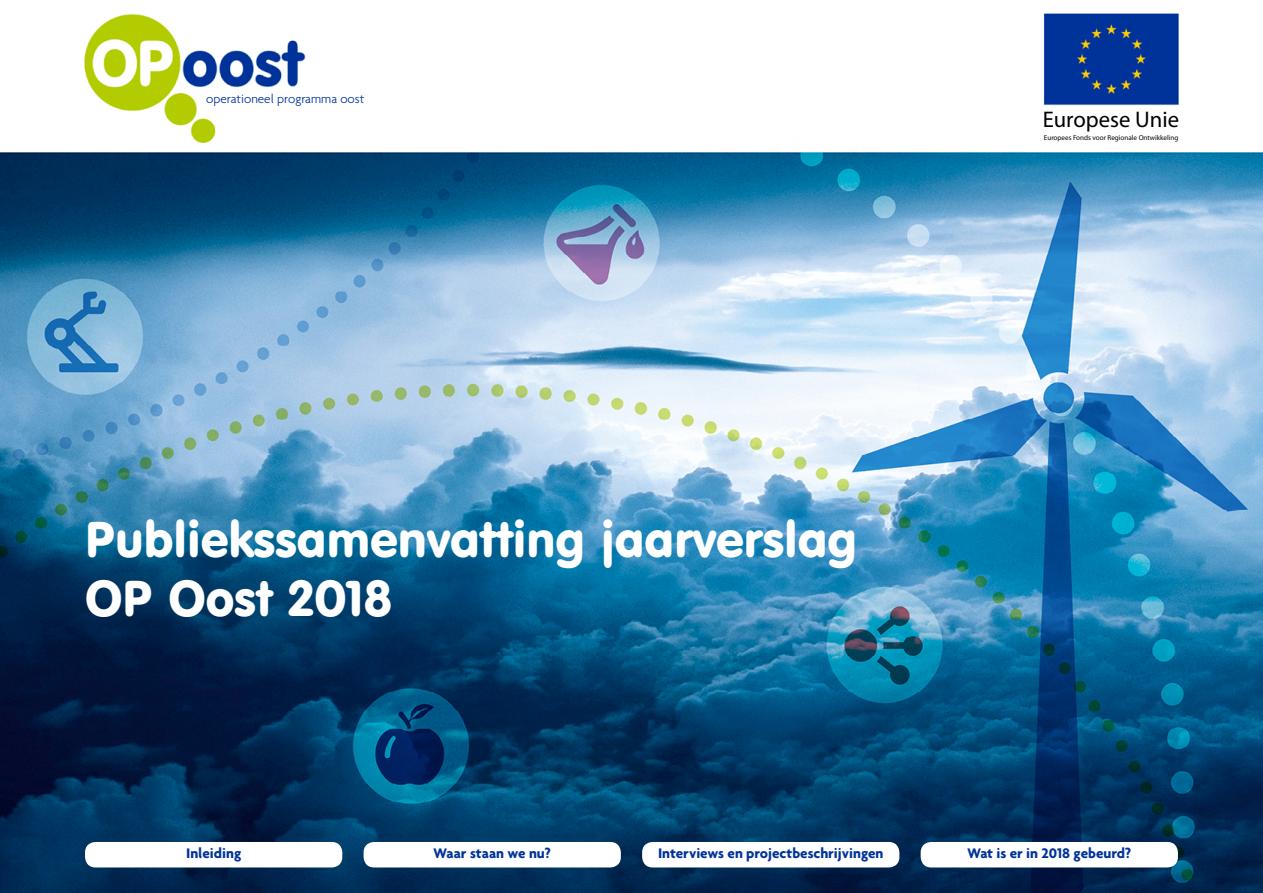
<style>
.page{position:relative;width:1263px;height:893px;background:#fff}
.page>*{position:absolute;margin:0;border:0;box-sizing:border-box;transform-origin:0 0}
.H1-Coverkop-2018{font:49.5px "VAG Rounded BT";color:#fff}
.P-Naam_EU-2018{font:22.65px "Myriad Pro";color:#000}
.P-Button-2018{font:700 15px "Agenda";color:#039}
.P-Naam_OP_Oost-2018{font:300 13.2px "Agenda";color:#039}
.P-OT_EU-2018{font:7.2px "Myriad Pro";color:#000}
</style>
<div class="page">
<img style="left:0;top:152px;width:1263px;height:741px">
<img style="left:1043px;top:13px;width:136px;height:93px">
<img style="left:84px;top:14px;width:222px;height:129px">
<div style="left:85px;top:842px;width:257px;height:25px;background:#fff;border-radius:10px"></div>
<div style="left:364px;top:842px;width:257px;height:25px;background:#fff;border-radius:10px"></div>
<div style="left:642px;top:842px;width:257px;height:25px;background:#fff;border-radius:10px"></div>
<div style="left:921px;top:842px;width:257px;height:25px;background:#fff;border-radius:10px"></div>
<p class="P-Naam_OP_Oost-2018" style="left:206px;top:91px;width:160px">operationeel programma oost</p>
<h1 class="H1-Coverkop-2018" style="left:85px;top:508px;width:774px">Publiekssamenvatting jaarverslag</h1>
<h1 class="H1-Coverkop-2018" style="left:85px;top:567px;width:308px">OP Oost 2018</h1>
<p class="P-Naam_EU-2018" style="left:1043px;top:105px;width:138px">Europese Unie</p>
<p class="P-OT_EU-2018" style="left:1044px;top:133px;width:136px">Europees Fonds voor Regionale Ontwikkeling</p>
<p class="P-Button-2018" style="left:186px;top:844px;width:57px">Inleiding</p>
<p class="P-Button-2018" style="left:433px;top:844px;width:119px">Waar staan we nu?</p>
<p class="P-Button-2018" style="left:658px;top:844px;width:227px">Interviews en projectbeschrijvingen</p>
<p class="P-Button-2018" style="left:967px;top:844px;width:165px">Wat is er in 2018 gebeurd?</p>
</div>
